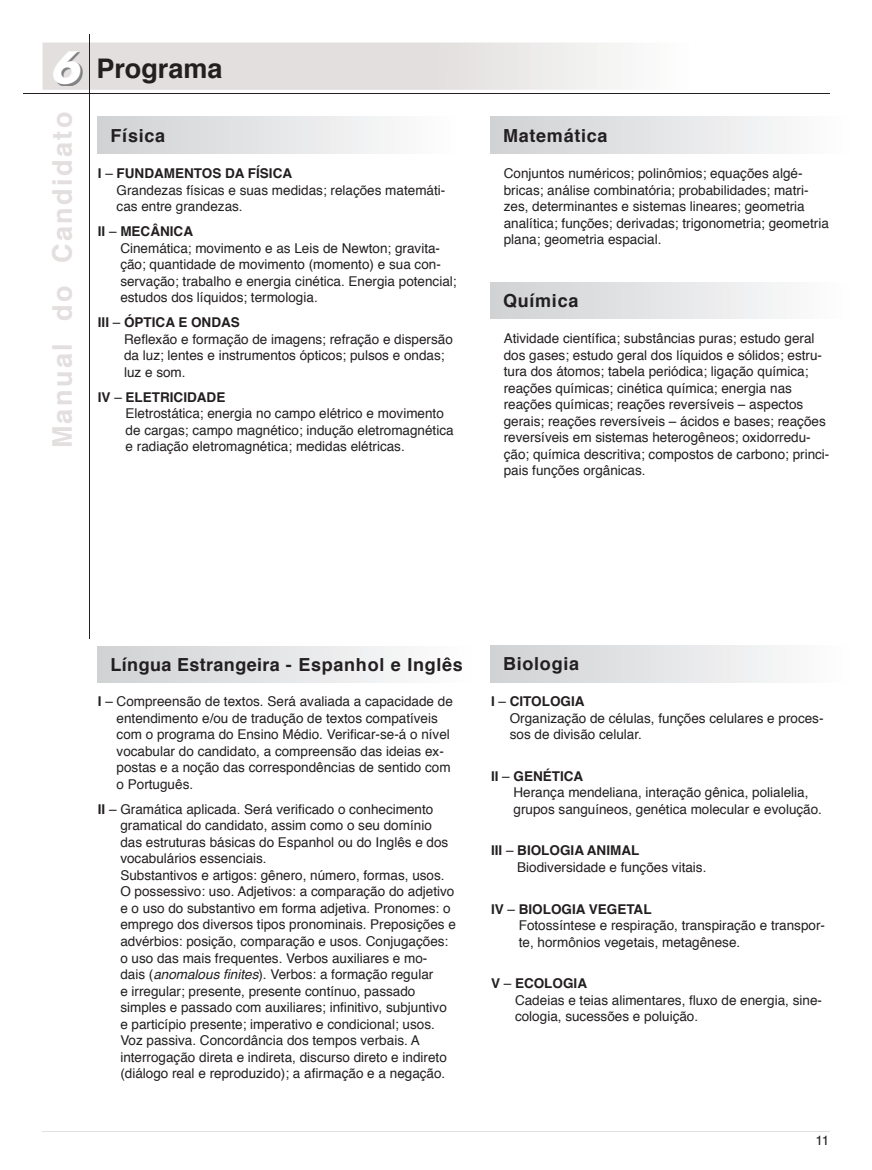
<style>
.page{position:relative;width:872px;height:1170px;background:#fff}
.page>*{position:absolute;margin:0;border:0;box-sizing:border-box;transform-origin:0 0}
.t1{font:700 27px "Helvetica";letter-spacing:.09em;color:#e2dfde}
.t2{font:700 27px "Helvetica";color:#231f20}
.t3{font:700 18px "Helvetica";letter-spacing:.02em;color:#231f20}
.t4{font:700 18px "Helvetica";letter-spacing:.04em;color:#231f20}
.t5{font:13.5px/16.5px "Helvetica";color:#231f20}
.s1{font-family:"Futura";font-style:italic;font-size:42px;color:#fff}
.s2{font-weight:700}
.s3{font-style:italic}
</style>
<div class="page">
<hr style="left:23px;top:93px;width:806px;height:1px;background:#231f20">
<hr style="left:42px;top:1131px;width:787px;height:1px;background:#e2dfde">
<svg style="left:43px;top:43px;width:579px;height:47px;background:#e5e2e1"></svg>
<hr style="left:89px;top:34px;width:1px;height:604px;background:#231f20">
<img style="left:55px;top:53px;width:28px;height:33px">
<div style="left:98px;top:117px;width:360px;height:37px;background:linear-gradient(to right,#d0d1d4,#fdfefe)"></div>
<div style="left:490px;top:117px;width:360px;height:37px;background:linear-gradient(to right,#d0d1d4,#fdfefe)"></div>
<div style="left:490px;top:282px;width:360px;height:37px;background:linear-gradient(to right,#d0d1d4,#fdfefe)"></div>
<div style="left:98px;top:646px;width:375px;height:36px;background:linear-gradient(to right,#d0d1d4,#fdfefe)"></div>
<div style="left:490px;top:645px;width:360px;height:37px;background:linear-gradient(to right,#d0d1d4,#fdfefe)"></div>
<h1 class="t2" style="left:51px;top:47px;width:173px"><span class="s1">6</span> Programa</h1>
<h1 class="t1" style="left:40px;top:448px;width:338px;rotate:-90deg">Manual do Candidato</h1>
<h2 class="t4" style="left:111px;top:121px;width:56px">Física</h2>
<h2 class="t4" style="left:503px;top:121px;width:106px">Matemática</h2>
<p class="t5" style="left:504px;top:165px;width:326px">Conjuntos numéricos; po li nômios; equações algé&shy;bricas; análise com bi natória; probabilidades; matri&shy;zes, determinantes e sistemas lineares; geo metria analítica; funções; de ri vadas; trigonometria; geo metria plana; geometria espacial.</p>
<p class="t5" style="left:117px;top:165px;width:330px;text-indent:-19px"><span class="s2">I</span> – <span class="s2">FUNDAMENTOS DA FÍSICA<br></span>Grandezas físicas e suas medidas; relações matemáti&shy;cas entre grandezas.</p>
<p class="t5" style="left:120px;top:223px;width:338px;text-indent:-23px"><span class="s2">II</span> – <span class="s2">MECÂNICA<br></span>Cinemática; movi mento e as Leis de Newton; gra vi ta&shy;ção; quantidade de movimento (momento) e sua con&shy;servação; trabalho e energia cinética. Energia potencial; estudos dos líquidos; termologia.</p>
<p class="t5" style="left:124px;top:314px;width:330px;text-indent:-26px"><span class="s2">III</span> – <span class="s2">ÓPTICA E ONDAS<br></span>Reflexão e formação de imagens; refração e dispersão da luz; lentes e instrumentos ópticos; pulsos e ondas; luz e som.</p>
<p class="t5" style="left:126px;top:389px;width:329px;text-indent:-28px"><span class="s2">IV</span> – <span class="s2">ELETRICIDADE<br></span>Eletros tática; energia no campo elétrico e movimento de cargas; campo magnético; indução eletromagnética e radiação eletromagnética; medidas elétricas.</p>
<h2 class="t4" style="left:503px;top:286px;width:77px">Química</h2>
<p class="t5" style="left:504px;top:330px;width:327px">Atividade científica; subs tâncias puras; estudo geral dos gases; estudo geral dos líquidos e sólidos; estru&shy;tura dos átomos; tabela periódica; ligação química; reações químicas; cinética química; energia nas reações químicas; reações reversíveis – aspectos gerais; reações reversíveis – ácidos e bases; reações reversíveis em sistemas heterogêneos; oxidorredu&shy;ção; quími ca descritiva; compostos de carbono; princi&shy;pais funções orgânicas.</p>
<h2 class="t3" style="left:111px;top:650px;width:354px">Língua Estrangeira - Espanhol e Inglês</h2>
<h2 class="t4" style="left:503px;top:649px;width:78px">Biologia</h2>
<p class="t5" style="left:510px;top:693px;width:315px;text-indent:-19px"><span class="s2">I</span> – <span class="s2">CITOLOGIA<br></span>Organização de células, funções celulares e proces&shy;sos de divisão celular.</p>
<p class="t5" style="left:513px;top:768px;width:310px;text-indent:-23px"><span class="s2">II</span> – <span class="s2">GENÉTICA<br></span>Herança mendeliana, interação gênica, polialelia, grupos sanguíneos, genética molecular e evolução.</p>
<p class="t5" style="left:517px;top:842px;width:191px;text-indent:-26px"><span class="s2">III</span> – <span class="s2">BIOLOGIA ANIMAL<br></span>Biodiversidade e funções vitais.</p>
<p class="t5" style="left:519px;top:900px;width:308px;text-indent:-28px"><span class="s2">IV</span> – <span class="s2">BIOLOGIA VEGETAL<br></span>Fotossíntese e respiração, transpiração e transpor&shy;te, hormônios vegetais, metagênese.</p>
<p class="t5" style="left:515px;top:975px;width:308px;text-indent:-24px"><span class="s2">V</span> – <span class="s2">ECOLOGIA<br></span>Cadeias e teias alimentares, fluxo de energia, sine&shy;cologia, sucessões e poluição.</p>
<p class="t5" style="left:117px;top:693px;width:338px;text-indent:-19px"><span class="s2">I</span> – Compreensão de textos. Será avaliada a capacidade de entendimento e/ou de tradução de textos compatíveis com o programa do Ensino Médio. Verificar-se-á o nível vocabular do candidato, a compreensão das ideias ex&shy;postas e a noção das correspondências de sentido com o Português.</p>
<p class="t5" style="left:120px;top:801px;width:337px;text-indent:-23px"><span class="s2">II</span> – Gramática aplicada. Será verificado o conhecimento gramatical do candidato, assim como o seu domínio das estruturas básicas do Espanhol ou do Inglês e dos vocabulários essenciais.<br>Substantivos e artigos: gênero, número, formas, usos.<br>O possessivo: uso. Adjetivos: a comparação do adjetivo e o uso do substantivo em forma adjetiva. Pronomes: o emprego dos diversos tipos pronominais. Prepo sições e advérbios: posição, comparação e usos. Conju gações: o uso das mais frequentes. Verbos auxiliares e mo-<br>dais (<span class="s3">ano malous finites</span>). Verbos: a formação regular<br>e irregular; presente, presente contínuo, passado simples e passado com auxiliares; infinitivo, subjuntivo e particípio presente; imperativo e condicional; usos.<br>Voz passiva. Con cordância dos tempos verbais. A interrogação direta e indireta, discurso direto e indireto (diálogo real e reproduzido); a afirmação e a negação.</p>
<p class="t5" style="left:815px;top:1132px;width:16px">11</p>
</div>
